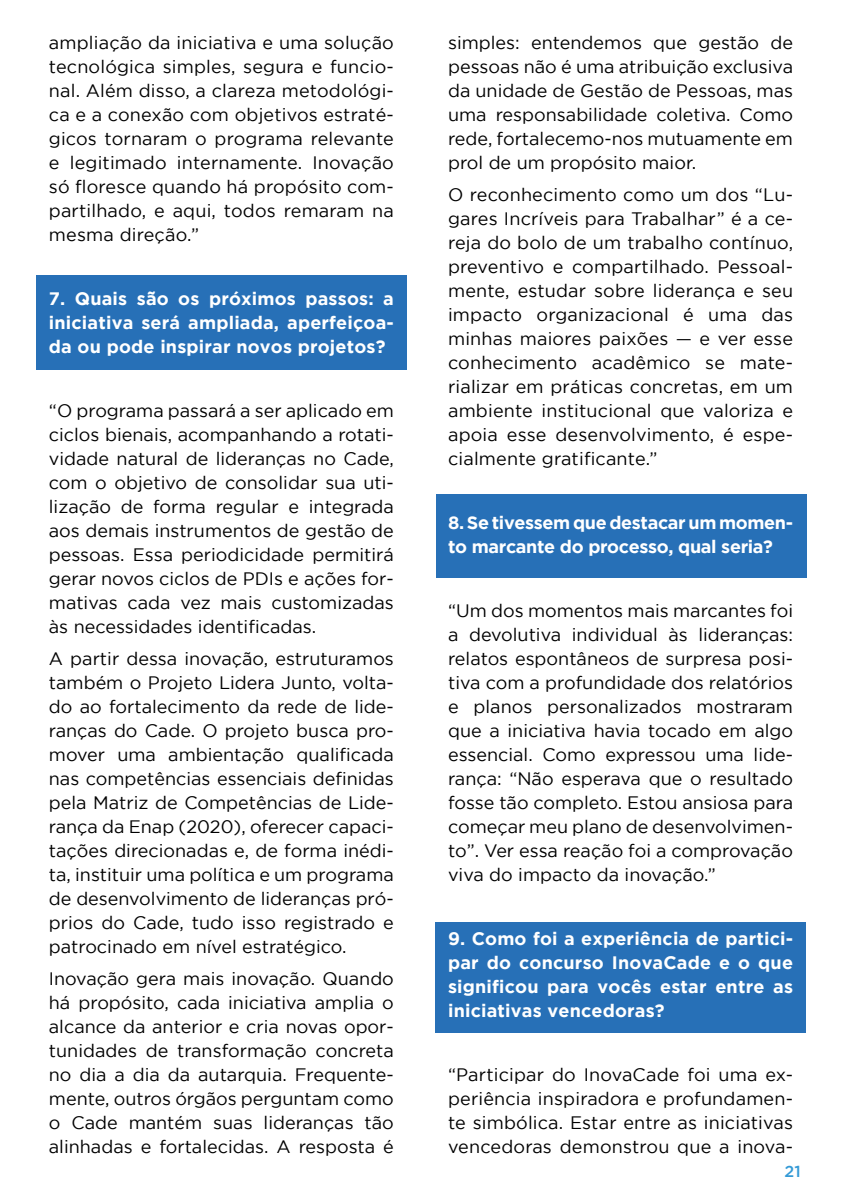
<style>
.page{position:relative;width:842px;height:1191px;background:#fff}
.page>*{position:absolute;margin:0;border:0;box-sizing:border-box;transform-origin:0 0}
.t1{font:18px/24px "Gotham";color:#000;text-align:justify}
.t2{font:700 18px/24px "Gotham";letter-spacing:.01em;color:#fff;text-align:justify}
.t3{font:700 18px/24px "Gotham";letter-spacing:-.02em;color:#fff}
.t4{font:500 16px "Gotham";color:#349ad6}
</style>
<div class="page">
<div style="left:36px;top:276px;width:371px;height:94px;background:#2770b7"></div>
<div style="left:436px;top:494px;width:371px;height:83px;background:#2770b7"></div>
<div style="left:435px;top:922px;width:371px;height:111px;background:#2770b7"></div>
<p class="t1" style="left:49px;top:30px;width:347px">ampliação da iniciativa e uma solução tecnológica simples, segura e funcio&shy;nal. Além disso, a clareza metodológi&shy;ca e a conexão com objetivos estraté&shy;gicos tornaram o programa relevante e legitimado internamente. Inovação só floresce quando há propósito com&shy;partilhado, e aqui, todos remaram na mesma direção.”</p>
<p class="t2" style="left:49px;top:286px;width:346px">7. Quais são os próximos passos: a iniciativa será ampliada, aperfeiçoa&shy;da ou pode inspirar novos projetos?</p>
<p class="t1" style="left:49px;top:398px;width:347px">“O programa passará a ser aplicado em ciclos bienais, acompanhando a rotati&shy;vidade natural de lideranças no Cade, com o objetivo de consolidar sua uti&shy;lização de forma regular e integrada aos demais instrumentos de gestão de pessoas. Essa periodicidade permitirá gerar novos ciclos de PDIs e ações for&shy;mativas cada vez mais customizadas às necessidades identificadas.</p>
<p class="t1" style="left:49px;top:646px;width:347px">A partir dessa inovação, estruturamos também o Projeto Lidera Junto, volta&shy;do ao fortalecimento da rede de lide&shy;ranças do Cade. O projeto busca pro&shy;mover uma ambientação qualificada nas competências essenciais definidas pela Matriz de Competências de Lide&shy;rança da Enap (2020), oferecer capaci&shy;tações direcionadas e, de forma inédi&shy;ta, instituir uma política e um programa de desenvolvimento de lideranças pró&shy;prios do Cade, tudo isso registrado e patrocinado em nível estratégico.</p>
<p class="t1" style="left:49px;top:966px;width:347px">Inovação gera mais inovação. Quando há propósito, cada iniciativa amplia o alcance da anterior e cria novas opor&shy;tunidades de transformação concreta no dia a dia da autarquia. Frequente&shy;mente, outros órgãos perguntam como o Cade mantém suas lideranças tão alinhadas e fortalecidas. A resposta é</p>
<p class="t1" style="left:448px;top:30px;width:347px">simples: entendemos que gestão de pessoas não é uma atribuição exclusiva da unidade de Gestão de Pessoas, mas uma responsabilidade coletiva. Como rede, fortalecemo-nos mutuamente em prol de um propósito maior.</p>
<p class="t1" style="left:448px;top:182px;width:347px">O reconhecimento como um dos “Lu&shy;gares Incríveis para Trabalhar” é a ce&shy;reja do bolo de um trabalho contínuo, preventivo e compartilhado. Pessoal&shy;mente, estudar sobre liderança e seu impacto organizacional é uma das minhas maiores paixões — e ver esse conhecimento acadêmico se mate&shy;rializar em práticas concretas, em um ambiente institucional que valoriza e apoia esse desenvolvimento, é espe&shy;cialmente gratificante.”</p>
<p class="t3" style="left:448px;top:510px;width:347px">8. Se tivessem que destacar um momen&shy;to marcante do processo, qual seria?</p>
<p class="t1" style="left:448px;top:598px;width:347px">“Um dos momentos mais marcantes foi a devolutiva individual às lideranças: relatos espontâneos de surpresa posi&shy;tiva com a profundidade dos relatórios e planos personalizados mostraram que a iniciativa havia tocado em algo essencial. Como expressou uma lide&shy;rança: “Não esperava que o resultado fosse tão completo. Estou ansiosa para começar meu plano de desenvolvimen&shy;to”. Ver essa reação foi a comprovação viva do impacto da inovação.”</p>
<p class="t2" style="left:448px;top:926px;width:346px">9. Como foi a experiência de partici&shy;par do concurso InovaCade e o que significou para vocês estar entre as iniciativas vencedoras?</p>
<p class="t1" style="left:448px;top:1062px;width:347px">“Participar do InovaCade foi uma ex&shy;periência inspiradora e profundamen&shy;te simbólica. Estar entre as iniciativas vencedoras demonstrou que a inova-</p>
<p class="t4" style="left:784px;top:1162px;width:18px">21</p>
</div>
